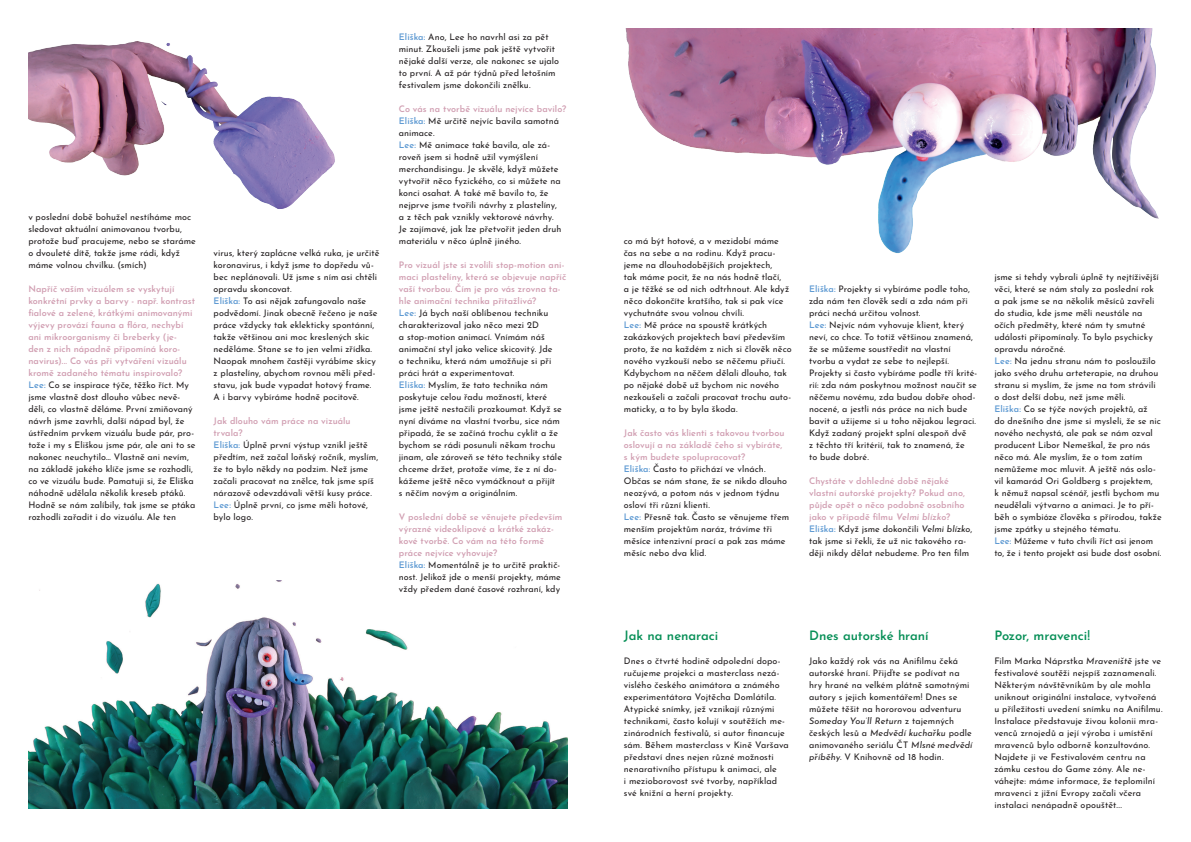
<style>
.page{position:relative;width:1191px;height:842px;background:#fff}
.page>*{position:absolute;margin:0;border:0;box-sizing:border-box;transform-origin:0 0}
.t1{font:600 13px "Josefin Sans";letter-spacing:-.005em;color:#078f57}
.t2{font:9px/12px "Josefin Sans";letter-spacing:.005em;color:#231f20}
.t3{font:600 9px/12px "Josefin Sans";letter-spacing:.005em;color:#d19fb2}
.s1{font-weight:600;color:#d19fb2}
.s2{font-weight:600;color:#609bd3}
.s3{color:#609bd3}
.s4{font-weight:400;color:#231f20}
.s5{font-style:italic}
.s6{font-weight:400;font-style:italic;color:#231f20}
</style>
<div class="page">
<img style="left:625px;top:28px;width:534px;height:225px">
<img style="left:28px;top:580px;width:539px;height:228px">
<img style="left:28px;top:41px;width:307px;height:168px">
<p class="t2" style="left:28px;top:210px;width:169px">v poslední době bohužel nestíháme moc sledovat aktuální animovanou tvorbu, protože buď pracujeme, nebo se staráme o dvouleté dítě, takže jsme rádi, když máme volnou chvilku. (smích)</p>
<p class="t2" style="left:28px;top:282px;width:169px"><span class="s1">Napříč vaším vizuálem se vyskytují konkrétní prvky a barvy - např. kontrast fialové a zelené, krátkými animovanými výjevy provází fauna a flóra, nechybí ani mikroorganismy či breberky (je-<br>den z nich nápadně připomíná koro&shy;navirus)... Co vás při vytváření vizuálu kromě zadaného tématu inspirovalo?<br></span><span class="s2">Lee:</span> Co se inspirace týče, těžko říct. My jsme vlastně dost dlouho vůbec nevě&shy;děli, co vlastně děláme. První zmiňovaný návrh jsme zavrhli, další nápad byl, že ústředním prvkem vizuálu bude pár, pro&shy;tože i my s Eliškou jsme pár, ale ani to se nakonec neuchytilo… Vlastně ani nevím, na základě jakého klíče jsme se rozhodli, co ve vizuálu bude. Pamatuji si, že Eliška náhodně udělala několik kreseb ptáků.<br>Hodně se nám zalíbily, tak jsme se ptáka rozhodli zařadit i do vizuálu. Ale ten</p>
<p class="t2" style="left:214px;top:246px;width:167px">virus, který zaplácne velká ruka, je určitě koronavirus, i když jsme to dopředu vů&shy;bec neplánovali. Už jsme s ním asi chtěli opravdu skoncovat.<br><span class="s2">Eliška:</span> To asi nějak zafungovalo naše podvědomí. Jinak obecně řečeno je naše práce vždycky tak eklekticky spontánní, takže většinou ani moc kreslených skic neděláme. Stane se to jen velmi zřídka.<br>Naopak mnohem častěji vyrábíme skicy z plastelíny, abychom rovnou měli před&shy;stavu, jak bude vypadat hotový frame.<br>A i barvy vybíráme hodně pocitově.</p>
<p class="t2" style="left:214px;top:414px;width:166px"><span class="s1">Jak dlouho vám práce na vizuálu trvala?<br></span><span class="s2">Eliška:</span> Úplně první výstup vznikl ještě předtím, než začal loňský ročník, myslím, že to bylo někdy na podzim. Než jsme začali pracovat na znělce, tak jsme spíš nárazově odevzdávali větší kusy práce.<br><span class="s2">Lee:</span> Úplně první, co jsme měli hotové, bylo logo.</p>
<p class="t2" style="left:399px;top:30px;width:162px"><span class="s2">Eliška:</span> Ano, Lee ho navrhl asi za pět minut. Zkoušeli jsme pak ještě vytvořit nějaké další verze, ale nakonec se ujalo to první. A až pár týdnů před letošním festivalem jsme dokončili znělku.</p>
<p class="t2" style="left:399px;top:102px;width:169px"><span class="s1">Co vás na tvorbě vizuálu nejvíce bavilo?<br></span><span class="s2">Eliška:</span> Mě určitě nejvíc bavila samotná animace.<br><span class="s2">Lee:</span> Mě animace také bavila, ale zá&shy;roveň jsem si hodně užil vymýšlení merchandisingu. Je skvělé, když můžete vytvořit něco fyzického, co si můžete na konci osahat. A také mě bavilo to, že nejprve jsme tvořili návrhy z plastelíny,<br>a z těch pak vznikly vektorové návrhy.<br>Je zajímavé, jak lze přetvořit jeden druh materiálu v něco úplně jiného.</p>
<p class="t2" style="left:399px;top:258px;width:169px"><span class="s1">Pro vizuál jste si zvolili stop-motion ani&shy;maci plastelíny, která se objevuje napříč vaší tvorbou. Čím je pro vás zrovna ta&shy;hle animační technika přitažlivá?<br></span><span class="s2">Lee:</span> Já bych naší oblíbenou techniku charakterizoval jako něco mezi 2D<br>a stop-motion animací. Vnímám náš animační styl jako velice skicovitý. Jde<br>o techniku, která nám umožňuje si při práci hrát a experimentovat.<br><span class="s2">Eliška:</span> Myslím, že tato technika nám poskytuje celou řadu možností, které jsme ještě nestačili prozkoumat. Když se nyní díváme na vlastní tvorbu, sice nám připadá, že se začíná trochu cyklit a že bychom se rádi posunuli někam trochu jinam, ale zároveň se této techniky stále chceme držet, protože víme, že z ní do&shy;kážeme ještě něco vymáčknout a přijít<br>s něčím novým a originálním.</p>
<p class="t3" style="left:399px;top:510px;width:165px">V poslední době se věnujete především výrazné videoklipové a krátké zakáz&shy;kové tvorbě. Co vám na této formě práce nejvíce vyhovuje?<br><span class="s3">Eliška:</span> <span class="s4">Momentálně je to určitě praktič&shy;nost. Jelikož jde o menší projekty, máme vždy předem dané časové rozhraní, kdy</span></p>
<p class="t2" style="left:624px;top:234px;width:169px">co má být hotové, a v mezidobí máme čas na sebe a na rodinu. Když pracu&shy;jeme na dlouhodobějších projektech,<br>tak máme pocit, že na nás hodně tlačí,<br>a je těžké se od nich odtrhnout. Ale když něco dokončíte kratšího, tak si pak více vychutnáte svou volnou chvíli.<br><span class="s2">Lee:</span> Mě práce na spoustě krátkých zakázkových projektech baví především proto, že na každém z nich si člověk něco nového vyzkouší nebo se něčemu přiučí.<br>Kdybychom na něčem dělali dlouho, tak po nějaké době už bychom nic nového nezkoušeli a začali pracovat trochu auto&shy;maticky, a to by byla škoda.</p>
<p class="t2" style="left:624px;top:426px;width:167px"><span class="s1">Jak často vás klienti s takovou tvorbou oslovují a na základě čeho si vybíráte,<br>s kým budete spolupracovat?<br></span><span class="s2">Eliška:</span> Často to přichází ve vlnách.<br>Občas se nám stane, že se nikdo dlouho neozývá, a potom nás v jednom týdnu osloví tři různí klienti.<br><span class="s2">Lee:</span> Přesně tak. Často se věnujeme třem menším projektům naráz, trávíme tři měsíce intenzivní prací a pak zas máme měsíc nebo dva klid.</p>
<p class="t2" style="left:809px;top:282px;width:170px"><span class="s2">Eliška:</span> Projekty si vybíráme podle toho, zda nám ten člověk sedí a zda nám při práci nechá určitou volnost.<br><span class="s2">Lee:</span> Nejvíc nám vyhovuje klient, který neví, co chce. To totiž většinou znamená, že se můžeme soustředit na vlastní tvorbu a vydat ze sebe to nejlepší.<br>Projekty si často vybíráme podle tří krité&shy;rií: zda nám poskytnou možnost naučit se něčemu novému, zda budou dobře ohod&shy;nocené, a jestli nás práce na nich bude bavit a užijeme si u toho nějakou legraci.<br>Když zadaný projekt splní alespoň dvě<br>z těchto tří kritérií, tak to znamená, že<br>to bude dobré.</p>
<p class="t3" style="left:809px;top:474px;width:164px">Chystáte v dohledné době nějaké vlastní autorské projekty? Pokud ano, půjde opět o něco podobně osobního jako v případě filmu <span class="s5">Velmi blízko</span>?<br><span class="s3">Eliška:</span> <span class="s4">Když jsme dokončili</span> <span class="s6">Velmi blízko</span><span class="s4">, tak jsme si řekli, že už nic takového ra&shy;ději nikdy dělat nebudeme. Pro ten film</span></p>
<p class="t2" style="left:994px;top:270px;width:169px">jsme si tehdy vybrali úplně ty nejtíživější věci, které se nám staly za poslední rok<br>a pak jsme se na několik měsíců zavřeli do studia, kde jsme měli neustále na očích předměty, které nám ty smutné události připomínaly. To bylo psychicky opravdu náročné.<br><span class="s2">Lee:</span> Na jednu stranu nám to posloužilo jako svého druhu arteterapie, na druhou stranu si myslím, že jsme na tom strávili o dost delší dobu, než jsme měli.<br><span class="s2">Eliška:</span> Co se týče nových projektů, až<br>do dnešního dne jsme si mysleli, že se nic nového nechystá, ale pak se nám ozval producent Libor Nemeškal, že pro nás něco má. Ale myslím, že o tom zatím nemůžeme moc mluvit. A ještě nás oslo&shy;vil kamarád Ori Goldberg s projektem,<br>k němuž napsal scénář, jestli bychom mu neudělali výtvarno a animaci. Je to pří&shy;běh o symbióze člověka s přírodou, takže jsme zpátky u stejného tématu.<br><span class="s2">Lee:</span> Můžeme v tuto chvíli říct asi jenom to, že i tento projekt asi bude dost osobní.</p>
<h1 class="t1" style="left:624px;top:626px;width:96px">Jak na nenaraci</h1>
<p class="t2" style="left:624px;top:654px;width:166px">Dnes o čtvrté hodině odpolední dopo&shy;ručujeme projekci a masterclass nezá&shy;vislého českého animátora a známého experimentátora Vojtěcha Domlátila.<br>Atypické snímky, jež vznikají různými technikami, často kolují v soutěžích me&shy;zinárodních festivalů, si autor financuje sám. Během masterclass v Kině Varšava představí dnes nejen různé možnosti nenarativního přístupu k animaci, ale<br>i mezioborovost své tvorby, například své knižní a herní projekty.</p>
<h1 class="t1" style="left:809px;top:626px;width:121px">Dnes autorské hraní</h1>
<p class="t2" style="left:809px;top:654px;width:165px">Jako každý rok vás na Anifilmu čeká autorské hraní. Přijďte se podívat na hry hrané na velkém plátně samotnými autory s jejich komentářem! Dnes se můžete těšit na hororovou adventuru <span class="s5">Someday You’ll Return</span> z tajemných českých lesů a <span class="s5">Medvědí kuchařku</span> podle animovaného seriálu ČT <span class="s5">Mlsné medvědí příběhy</span>. V Knihovně od 18 hodin.</p>
<h1 class="t1" style="left:994px;top:626px;width:97px">Pozor, mravenci!</h1>
<p class="t2" style="left:994px;top:654px;width:170px">Film Marka Náprstka <span class="s5">Mraveniště</span> jste ve festivalové soutěži nejspíš zaznamenali.<br>Některým návštěvníkům by ale mohla uniknout originální instalace, vytvořená u příležitosti uvedení snímku na Anifilmu.<br>Instalace představuje živou kolonii mra&shy;venců zrnojedů a její výroba i umístění mravenců bylo odborně konzultováno.<br>Najdete ji ve Festivalovém centru na zámku cestou do Game zóny. Ale ne&shy;váhejte: máme informace, že teplomilní mravenci z jižní Evropy začali včera instalaci nenápadně opouštět...</p>
</div>
